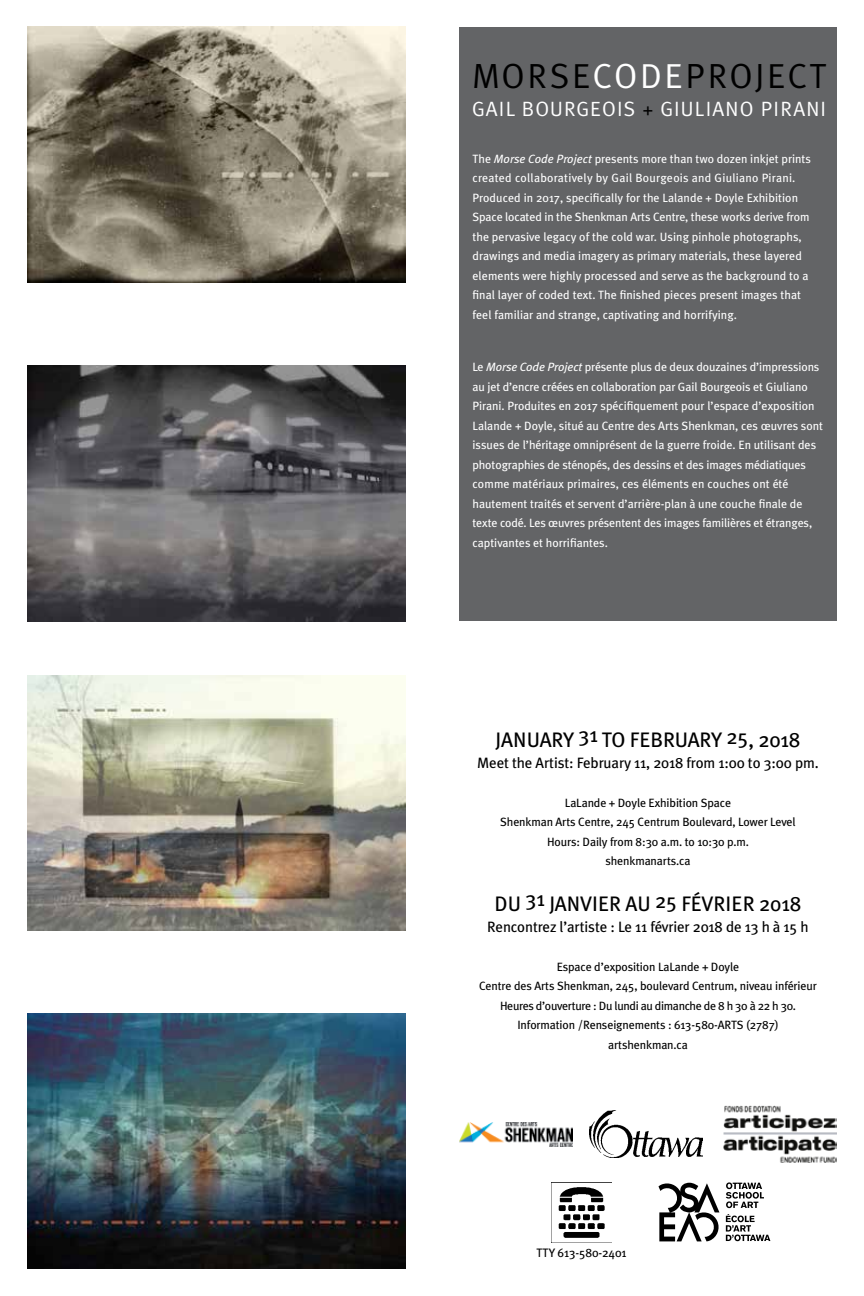
<style>
.page{position:relative;width:864px;height:1296px;background:#fff}
.page>*{position:absolute;margin:0;border:0;box-sizing:border-box;transform-origin:0 0}
.t1{font:34.95px "Meta";letter-spacing:.075em;color:#000}
.t2{font:21px "Meta Plus";letter-spacing:-.01em;color:#000}
.t3{font:20.7px "Meta";letter-spacing:.06em;color:#fff}
.t4{font:15px "Meta Plus";letter-spacing:-.01em;color:#000}
.t5{font:12.3px "Meta Plus";letter-spacing:-.01em;color:#000}
.t6{font:12px/19.5px "Meta Plus";color:#fff}
.t7{font:12px/19.5px "Meta Plus";letter-spacing:-.01em;color:#000;text-align:center}
.s1{color:#fff}
.s2{color:#000}
.s3{font-style:italic}
</style>
<div class="page">
<img style="left:27px;top:27px;width:378px;height:255px">
<img style="left:27px;top:675px;width:378px;height:255px">
<img style="left:27px;top:366px;width:378px;height:255px">
<img style="left:27px;top:1014px;width:378px;height:255px">
<div style="left:459px;top:27px;width:378px;height:594px;background:#636466"></div>
<img style="left:724px;top:1105px;width:113px;height:58px">
<img style="left:589px;top:1110px;width:114px;height:48px">
<img style="left:459px;top:1122px;width:113px;height:24px">
<img style="left:552px;top:1182px;width:59px;height:56px">
<svg style="left:658px;top:1182px;width:112px;height:59px"></svg>
<h1 class="t1" style="left:472px;top:56px;width:356px">MORSE<span class="s1">CODE</span>PROJECT</h1>
<h3 class="t3" style="left:472px;top:97px;width:356px">GAIL BOURGEOIS <span class="s2">+</span> GIULIANO PIRANI</h3>
<p class="t6" style="left:472px;top:149px;width:340px">The <span class="s3">Morse Code Project</span> presents more than two dozen inkjet prints created collaboratively by Gail Bourgeois and Giuliano Pirani.<br>Produced in 2017, specifically for the Lalande + Doyle Exhibition Space located in the Shenkman Arts Centre, these works derive from the pervasive legacy of the cold war. Using pinhole photographs, drawings and media imagery as primary materials, these layered elements were highly processed and serve as the background to a final layer of coded text. The finished pieces present images that feel familiar and strange, captivating and horrifying.</p>
<p class="t6" style="left:472px;top:357px;width:352px">Le <span class="s3">Morse Code Project</span> présente plus de deux douzaines d’impressions au jet d’encre créées en collaboration par Gail Bourgeois et Giuliano Pirani. Produites en 2017 spécifiquement pour l’espace d’exposition Lalande + Doyle, situé au Centre des Arts Shenkman, ces œuvres sont issues de l’héritage omniprésent de la guerre froide. En utilisant des photographies de sténopés, des dessins et des images médiatiques comme matériaux primaires, ces éléments en couches ont été hautement traités et servent d’arrière-plan à une couche finale de texte codé. Les œuvres présentent des images familières et étranges, captivantes et horrifiantes.</p>
<h2 class="t2" style="left:495px;top:727px;width:307px">JANUARY 31 TO FEBRUARY 25, 2018</h2>
<p class="t4" style="left:477px;top:754px;width:343px">Meet the Artist: February 11, 2018 from 1:00 to 3:00 pm.</p>
<p class="t7" style="left:500px;top:793px;width:297px">LaLande + Doyle Exhibition Space<br>Shenkman Arts Centre, 245 Centrum Boulevard, Lower Level Hours: Daily from 8:30 a.m. to 10:30 p.m.<br>shenkmanarts.ca</p>
<h2 class="t2" style="left:495px;top:891px;width:308px">DU 31 JANVIER AU 25 FÉVRIER 2018</h2>
<p class="t4" style="left:487px;top:918px;width:323px">Rencontrez l’artiste : Le 11 février 2018 de 13 h à 15 h</p>
<p class="t7" style="left:479px;top:957px;width:339px">Espace d’exposition LaLande + Doyle<br>Centre des Arts Shenkman, 245, boulevard Centrum, niveau inférieur Heures d’ouverture : Du lundi au dimanche de 8 h 30 à 22 h 30.<br>Information /Renseignements : 613-580-ARTS (2787) artshenkman.ca</p>
<p class="t5" style="left:537px;top:1245px;width:92px">TTY 613-580-2401</p>
</div>
